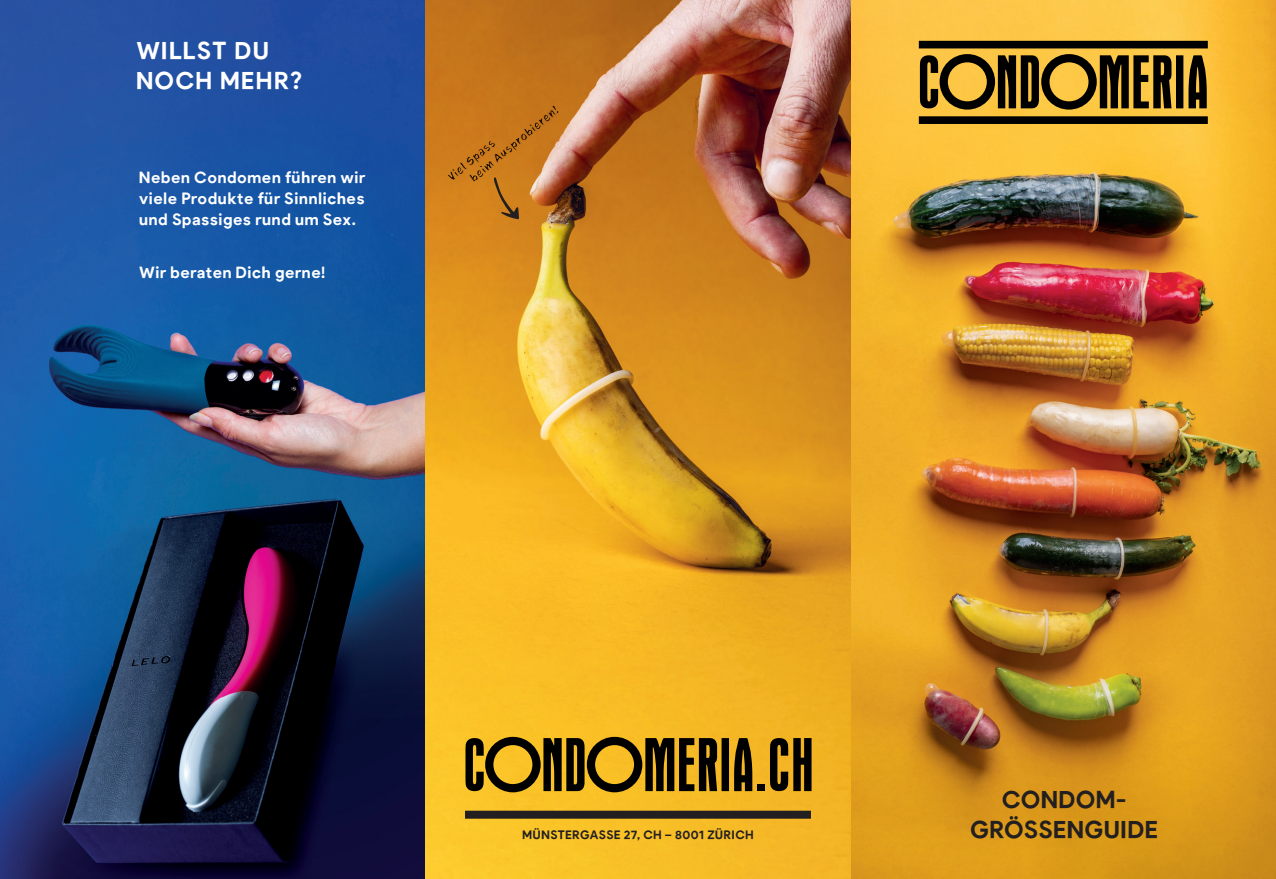
<style>
.page{position:relative;width:1276px;height:879px;background:#fff}
.page>*{position:absolute;margin:0;border:0;box-sizing:border-box;transform-origin:0 0}
.t1{font:700 24px/30px "Pulp Display";letter-spacing:.03em;color:#231f20;text-align:center}
.t2{font:700 24px/30px "Pulp Display";letter-spacing:.065em;color:#fff}
.t3{font:700 16px/20.8px "Pulp Display";letter-spacing:.04em;color:#fff;text-align:justify}
.t4{font:700 12px "Pulp Display";letter-spacing:.045em;color:#231f20}
</style>
<div class="page">
<img style="left:0;top:0;width:1276px;height:879px">
<svg style="left:919px;top:41px;width:288px;height:83px"></svg>
<svg style="left:465px;top:737px;width:287px;height:55px"></svg>
<div style="left:757px;top:784px;width:8px;height:7px;background:#000"></div>
<svg style="left:770px;top:738px;width:41px;height:53px"></svg>
<div style="left:465px;top:810px;width:346px;height:8px;background:#231f20"></div>
<svg style="left:446px;top:104px;width:114px;height:115px"></svg>
<h1 class="t2" style="left:136px;top:36px;width:167px">WILLST DU<br>NOCH MEHR?</h1>
<p class="t3" style="left:139px;top:167px;width:227px">Neben Condomen führen wir viele Produkte für Sinnliches und Spassiges rund um Sex.</p>
<p class="t3" style="left:139px;top:262px;width:188px">Wir beraten Dich gerne!</p>
<p class="t4" style="left:522px;top:827px;width:232px">MÜNSTERGASSE 27, CH – 8001 ZÜRICH</p>
<h1 class="t1" style="left:970px;top:785px;width:189px">CONDOM-<br>GRÖSSENGUIDE</h1>
</div>
